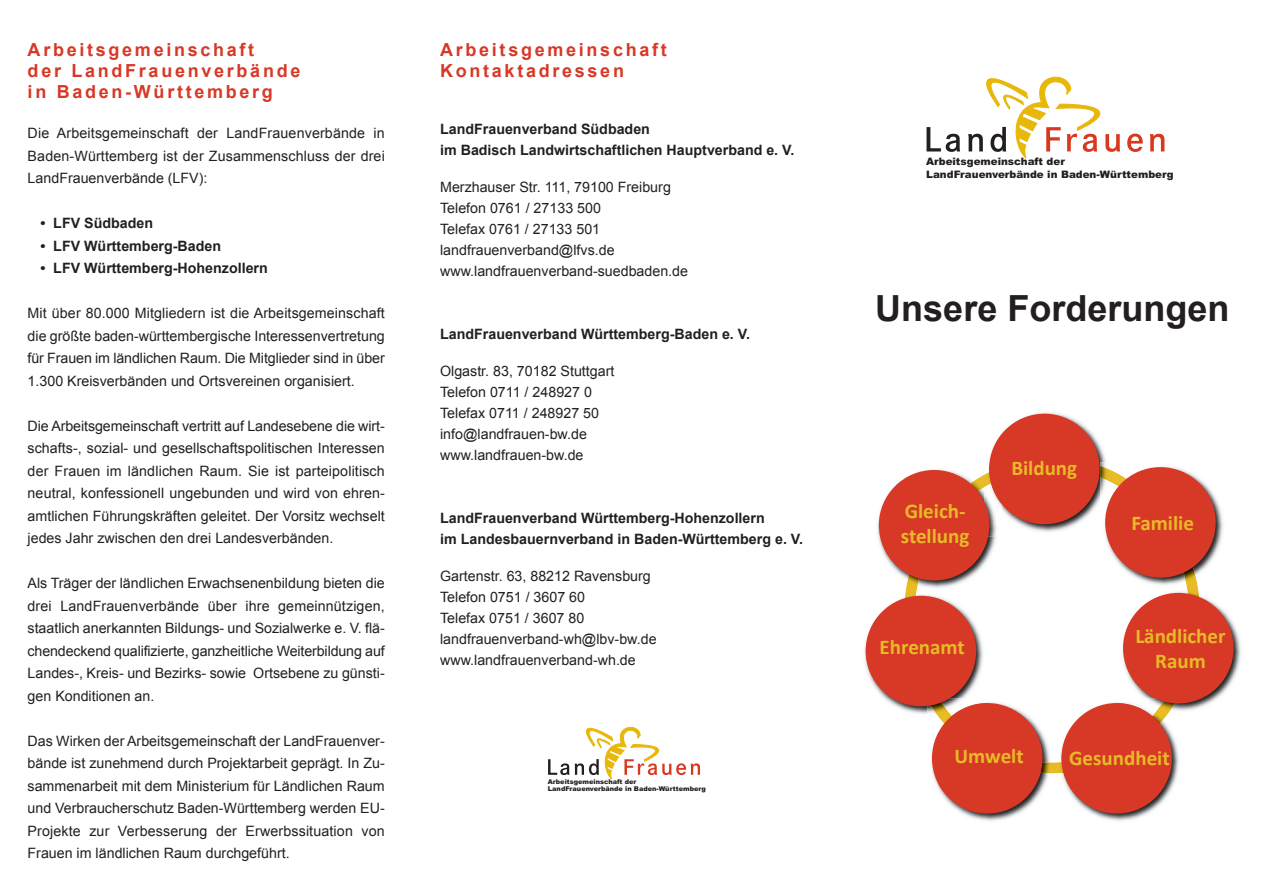
<style>
.page{position:relative;width:1263px;height:893px;background:#fff}
.page>*{position:absolute;margin:0;border:0;box-sizing:border-box;transform-origin:0 0}
.t1{font:700 36px "Arial";color:#231f20}
.t2{font:700 21px/25.2px "Calibri";color:#e7bb26;text-align:center}
.t3{font:700 18px/21px "Arial";letter-spacing:.15em;color:#d83826}
.t4{font:14.25px/22.5px "Arial";color:#231f20;text-align:justify}
.t5{font:700 14.25px/21px "Arial";color:#231f20}
.t6{font:900 10.35px/12.3px "Arial";color:#231f20}
.t7{font:900 6.6px/7.9px "Arial";color:#231f20}
</style>
<div class="page">
<img style="left:1001px;top:483px;width:99px;height:49px">
<div style="left:989px;top:414px;width:111px;height:110px;background:#d83826;border-radius:50%"></div>
<img style="left:984px;top:536px;width:12px;height:29px">
<img style="left:877px;top:469px;width:84px;height:122px">
<img style="left:906px;top:475px;width:78px;height:116px">
<img style="left:984px;top:493px;width:17px;height:43px">
<img style="left:984px;top:472px;width:5px;height:15px">
<img style="left:989px;top:465px;width:12px;height:39px">
<div style="left:879px;top:470px;width:110px;height:110px;background:#d83826;border-radius:50%"></div>
<img style="left:989px;top:702px;width:39px;height:14px">
<img style="left:931px;top:718px;width:123px;height:103px">
<img style="left:940px;top:716px;width:112px;height:57px">
<div style="left:932px;top:703px;width:110px;height:111px;background:#d83826;border-radius:50%"></div>
<img style="left:938px;top:597px;width:45px;height:101px">
<img style="left:864px;top:598px;width:63px;height:116px">
<img style="left:904px;top:593px;width:34px;height:6px">
<svg style="left:905px;top:591px;width:11px;height:2px"></svg>
<img style="left:952px;top:698px;width:10px;height:5px">
<img style="left:927px;top:698px;width:25px;height:20px">
<img style="left:949px;top:703px;width:35px;height:15px">
<div style="left:866px;top:596px;width:110px;height:110px;background:#d83826;border-radius:50%"></div>
<img style="left:1056px;top:715px;width:123px;height:106px">
<img style="left:1056px;top:715px;width:110px;height:58px">
<div style="left:1061px;top:703px;width:111px;height:111px;background:#d83826;border-radius:50%"></div>
<img style="left:1184px;top:596px;width:57px;height:115px">
<img style="left:1122px;top:594px;width:43px;height:104px">
<img style="left:1167px;top:590px;width:33px;height:7px">
<img style="left:1147px;top:698px;width:37px;height:17px">
<img style="left:1153px;top:698px;width:25px;height:17px">
<img style="left:1121px;top:703px;width:31px;height:12px">
<div style="left:1123px;top:593px;width:110px;height:110px;background:#d83826;border-radius:50%"></div>
<img style="left:1140px;top:466px;width:83px;height:108px">
<img style="left:1112px;top:471px;width:86px;height:117px">
<img style="left:1100px;top:482px;width:12px;height:54px">
<svg style="left:1100px;top:462px;width:6px;height:4px"></svg>
<img style="left:1100px;top:466px;width:12px;height:16px">
<svg style="left:1187px;top:588px;width:11px;height:2px"></svg>
<div style="left:1105px;top:467px;width:111px;height:111px;background:#d83826;border-radius:50%"></div>
<svg style="left:926px;top:77px;width:217px;height:82px"></svg>
<svg style="left:1150px;top:134px;width:14px;height:17px"></svg>
<svg style="left:548px;top:727px;width:152px;height:53px"></svg>
<p class="t3" style="left:28px;top:39px;width:274px">Arbeitsgemeinschaft<br>der LandFrauenverbände in Baden-Württemberg</p>
<p class="t4" style="left:28px;top:122px;width:359px">Die Arbeitsgemeinschaft der LandFrauenverbände in Baden-Württemberg ist der Zusammenschluss der drei LandFrauenverbände (LFV):</p>
<p class="t5" style="left:40px;top:213px;width:114px">• LFV Südbaden</p>
<p class="t5" style="left:40px;top:235px;width:182px">• LFV Württemberg-Baden</p>
<p class="t5" style="left:40px;top:258px;width:229px">• LFV Württemberg-Hohenzollern</p>
<p class="t4" style="left:28px;top:302px;width:359px">Mit über 80.000 Mitgliedern ist die Arbeitsgemeinschaft die größte baden-württembergische Interessenvertretung für Frauen im ländlichen Raum. Die Mitglieder sind in über 1.300 Kreisverbänden und Ortsvereinen organisiert.</p>
<p class="t4" style="left:28px;top:414px;width:359px">Die Arbeitsgemeinschaft vertritt auf Landesebene die wirt&shy;schafts-, sozial- und gesellschaftspolitischen Interessen der Frauen im ländlichen Raum. Sie ist parteipolitisch neutral, konfessionell ungebunden und wird von ehren&shy;amtlichen Führungskräften geleitet. Der Vorsitz wechselt jedes Jahr zwischen den drei Landesverbänden.</p>
<p class="t4" style="left:28px;top:572px;width:359px">Als Träger der ländlichen Erwachsenenbildung bieten die drei LandFrauenverbände über ihre gemeinnützigen, staatlich anerkannten Bildungs- und Sozialwerke e. V. flä&shy;chendeckend qualifizierte, ganzheitliche Weiterbildung auf Landes-, Kreis- und Bezirks- sowie Ortsebene zu günsti&shy;gen Konditionen an.</p>
<p class="t4" style="left:28px;top:729px;width:359px">Das Wirken der Arbeitsgemeinschaft der LandFrauenver&shy;bände ist zunehmend durch Projektarbeit geprägt. In Zu&shy;sammenarbeit mit dem Ministerium für Ländlichen Raum und Verbraucherschutz Baden-Württemberg werden EU-Projekte zur Verbesserung der Erwerbssituation von Frauen im ländlichen Raum durchgeführt.</p>
<p class="t3" style="left:440px;top:39px;width:228px">Arbeitsgemeinschaft<br>Kontaktadressen</p>
<p class="t5" style="left:440px;top:118px;width:356px">LandFrauenverband Südbaden<br>im Badisch Landwirtschaftlichen Hauptverband e. V.</p>
<p class="t4" style="left:440px;top:176px;width:249px;line-height:21px;text-align:left">Merzhauser Str. 111, 79100 Freiburg<br>Telefon 0761 / 27133 500<br>Telefax 0761 / 27133 501 landfrauenverband@lfvs.de www.landfrauenverband-suedbaden.de</p>
<p class="t5" style="left:440px;top:323px;width:311px">LandFrauenverband Württemberg-Baden e. V.</p>
<p class="t4" style="left:440px;top:360px;width:176px;line-height:21px;text-align:left">Olgastr. 83, 70182 Stuttgart<br>Telefon 0711 / 248927 0<br>Telefax 0711 / 248927 50 info@landfrauen-bw.de www.landfrauen-bw.de</p>
<p class="t5" style="left:440px;top:507px;width:364px">LandFrauenverband Württemberg-Hohenzollern<br>im Landesbauernverband in Baden-Württemberg e. V.</p>
<p class="t4" style="left:440px;top:565px;width:218px;line-height:21px;text-align:left">Gartenstr. 63, 88212 Ravensburg<br>Telefon 0751 / 3607 60<br>Telefax 0751 / 3607 80 landfrauenverband-wh@lbv-bw.de www.landfrauenverband-wh.de</p>
<p class="t7" style="left:548px;top:777px;width:160px">Arbeitsgemeinschaft der<br>LandFrauenverbände in Baden-Württemberg</p>
<p class="t6" style="left:926px;top:155px;width:249px">Arbeitsgemeinschaft der<br>LandFrauenverbände in Baden-Württemberg</p>
<h1 class="t1" style="left:875px;top:288px;width:356px">Unsere Forderungen</h1>
<h2 class="t2" style="left:901px;top:500px;width:70px;text-align:left">Gleich&shy;stellung</h2>
<h2 class="t2" style="left:880px;top:636px;width:87px">Ehrenamt</h2>
<h2 class="t2" style="left:1011px;top:457px;width:67px">Bildung</h2>
<h2 class="t2" style="left:1131px;top:512px;width:64px">Familie</h2>
<h2 class="t2" style="left:1135px;top:625px;width:92px">Ländlicher<br>Raum</h2>
<h2 class="t2" style="left:954px;top:745px;width:71px">Umwelt</h2>
<h2 class="t2" style="left:1069px;top:747px;width:102px">Gesundheit</h2>
</div>
